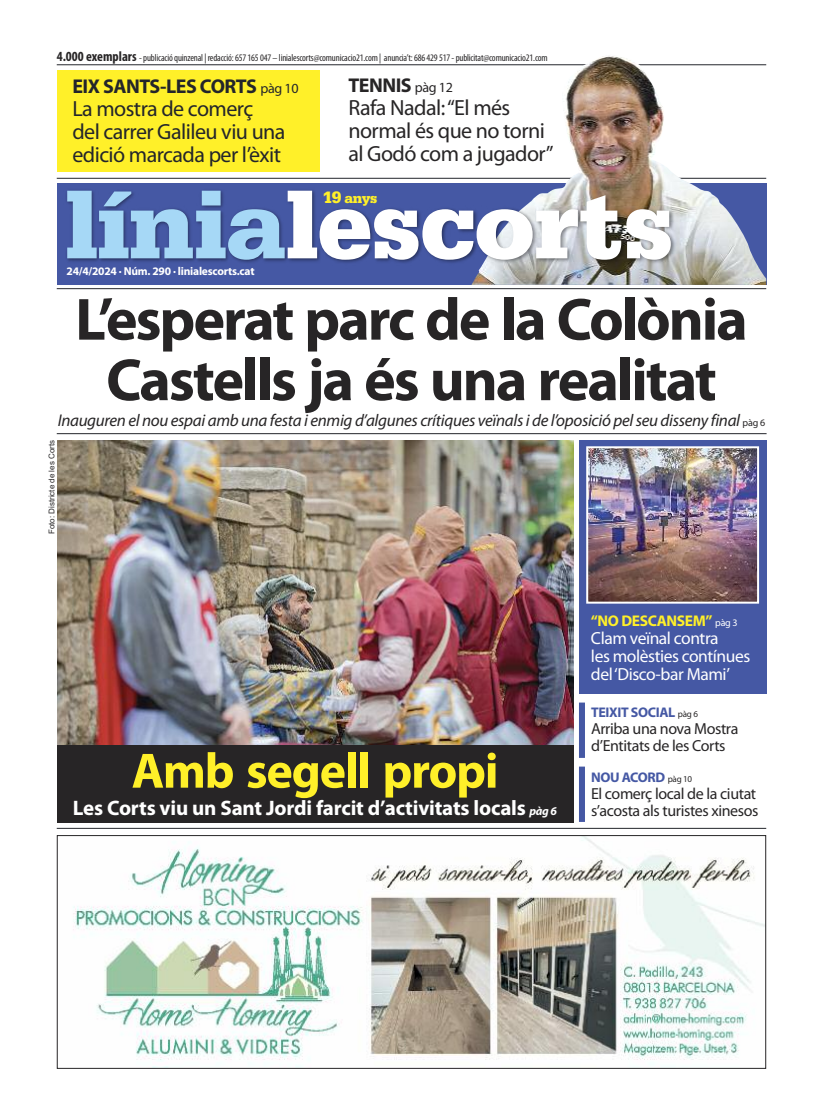
<style>
.page{position:relative;width:823px;height:1106px;background:#fff}
.page>*{position:absolute;margin:0;border:0;box-sizing:border-box;transform-origin:0 0}
.t1{font:900 100px "Serifa";letter-spacing:-.015em;color:#fff}
.t2{font:700 60px/60.5px "Myriad Pro";letter-spacing:-.035em;color:#272526;text-align:center}
.t3{font:700 50px "Myriad Pro";letter-spacing:-.025em;color:#fff029}
.t4{font:22px/23px "Myriad Pro";letter-spacing:-.025em;color:#23252b}
.t5{font:22px/23px "Myriad Pro";letter-spacing:-.025em;color:#272526}
.t6{font:700 21px "Myriad Pro";letter-spacing:-.01em;color:#fff}
.t7{font:700 20px "Myriad Pro";letter-spacing:-.025em;color:#23252b}
.t8{font:700 20px "Myriad Pro";letter-spacing:-.025em;color:#272526}
.t9{font:17.5px/18px "Myriad Pro";letter-spacing:-.025em;color:#fff}
.t10{font:italic 17px "Myriad Pro";letter-spacing:-.02em;color:#272526}
.t11{font:16px/17px "Myriad Pro";letter-spacing:-.025em;color:#272526}
.t12{font:700 15.5px "Myriad Pro";letter-spacing:-.025em;color:#fff029}
.t13{font:900 14.5px "Serifa";color:#fff029}
.t14{font:700 14px "Myriad Pro";letter-spacing:-.025em;color:#4558a4}
.t15{font:700 11.5px "Myriad Pro";letter-spacing:-.02em;color:#fff}
.t16{font:condensed 10px "Myriad Pro";letter-spacing:-.015em;color:#272526}
.t17{font:8px "Arial";color:#272526}
.s1{font-weight:700;font-size:14px}
.s2{font-weight:400;font-size:14px}
.s3{color:#a6d8f6}
.s4{font-size:17.5px}
.s5{font-style:normal;font-size:10px}
.s6{font-style:italic;font-size:12px}
.s7{font-weight:400;font-size:10px;color:#fff}
.s8{font-weight:400;font-size:9px;color:#272526}
</style>
<div class="page">
<hr style="left:57px;top:64px;width:708px;height:1px;background:#23252b">
<hr style="left:57px;top:288px;width:708px;height:1px;background:#23252b">
<hr style="left:57px;top:828px;width:708px;height:1px;background:#23252b">
<img style="left:73px;top:837px;width:690px;height:224px">
<div style="left:57px;top:835px;width:708px;height:233px;border:1px solid #272526"></div>
<img style="left:471px;top:56px;width:294px;height:229px">
<img style="left:56px;top:172px;width:658px;height:118px">
<div style="left:578px;top:440px;width:187px;height:253px;background:#4558a4"></div>
<img style="left:589px;top:449px;width:166px;height:151px">
<div style="left:586px;top:446px;width:172px;height:157px;border:2px solid #fff"></div>
<div style="left:578px;top:702px;width:6px;height:56px;background:#4558a4"></div>
<div style="left:578px;top:766px;width:6px;height:56px;background:#4558a4"></div>
<img style="left:57px;top:440px;width:516px;height:305px">
<hr style="left:57px;top:433px;width:709px;height:1px;background:#23252b">
<div style="left:57px;top:70px;width:262px;height:102px;background:#fff029"></div>
<div style="left:57px;top:745px;width:516px;height:77px;background:#272526"></div>
<p class="t16" style="left:57px;top:54px;width:492px"><span class="s1">4.000 exemplars</span> -publicacióquinzenal | redacció:657165047 – linialescorts@comunicacio21.com| anuncia’t:686429517-publicitat@comunicacio21.com</p>
<h3 class="t7" style="left:72px;top:78px;width:227px">EIX SANTS-LES CORTS <span class="s2">pàg 10</span></h3>
<h3 class="t4" style="left:72px;top:98px;width:214px">La mostra de comerç del carrer Galileu viu una edició marcada per l’èxit</h3>
<h3 class="t8" style="left:348px;top:78px;width:106px">TENNIS <span class="s2">pàg 12</span></h3>
<h3 class="t5" style="left:348px;top:98px;width:207px">Rafa Nadal:“El més normal és que no torni al Godó com a jugador”</h3>
<h1 class="t1" style="left:65px;top:167px;width:610px"><span class="s3">línia</span>lescorts</h1>
<p class="t15" style="left:66px;top:266px;width:189px">24/4/2024 · Núm. 290 · linialescorts.cat</p>
<h3 class="t13" style="left:322px;top:189px;width:56px"><span class="s4">19</span> anys</h3>
<h2 class="t2" style="left:75px;top:294px;width:673px">L’esperat parc de la Colònia<br>Castells ja és una realitat</h2>
<h3 class="t10" style="left:58px;top:414px;width:708px">Inauguren el nou espai amb una festa i enmig d’algunes crítiques veïnals i de l’oposició pel seu disseny final <span class="s5">pàg 6</span></h3>
<p class="t17" style="left:47px;top:534px;width:96px;rotate:-90deg">Foto: Districte de les Corts</p>
<h3 class="t3" style="left:131px;top:752px;width:368px">Amb segell propi</h3>
<h3 class="t6" style="left:73px;top:800px;width:485px">Les Corts viu un Sant Jordi farcit d’activitats locals <span class="s6">pàg6</span></h3>
<h3 class="t12" style="left:590px;top:615px;width:148px">“NO DESCANSEM” <span class="s7">pàg 3</span></h3>
<h3 class="t9" style="left:590px;top:630px;width:161px">Clam veïnal contra<br>les molèsties contínues del‘Disco-bar Mami’</h3>
<h3 class="t14" style="left:590px;top:707px;width:108px">TEIXIT SOCIAL <span class="s8">pàg 6</span></h3>
<h3 class="t11" style="left:590px;top:721px;width:149px">Arriba una nova Mostra d’Entitats de les Corts</h3>
<h3 class="t14" style="left:590px;top:771px;width:103px">NOU ACORD <span class="s8">pàg 10</span></h3>
<h3 class="t11" style="left:590px;top:786px;width:169px">El comerç local de la ciutat s’acosta als turistes xinesos</h3>
</div>
